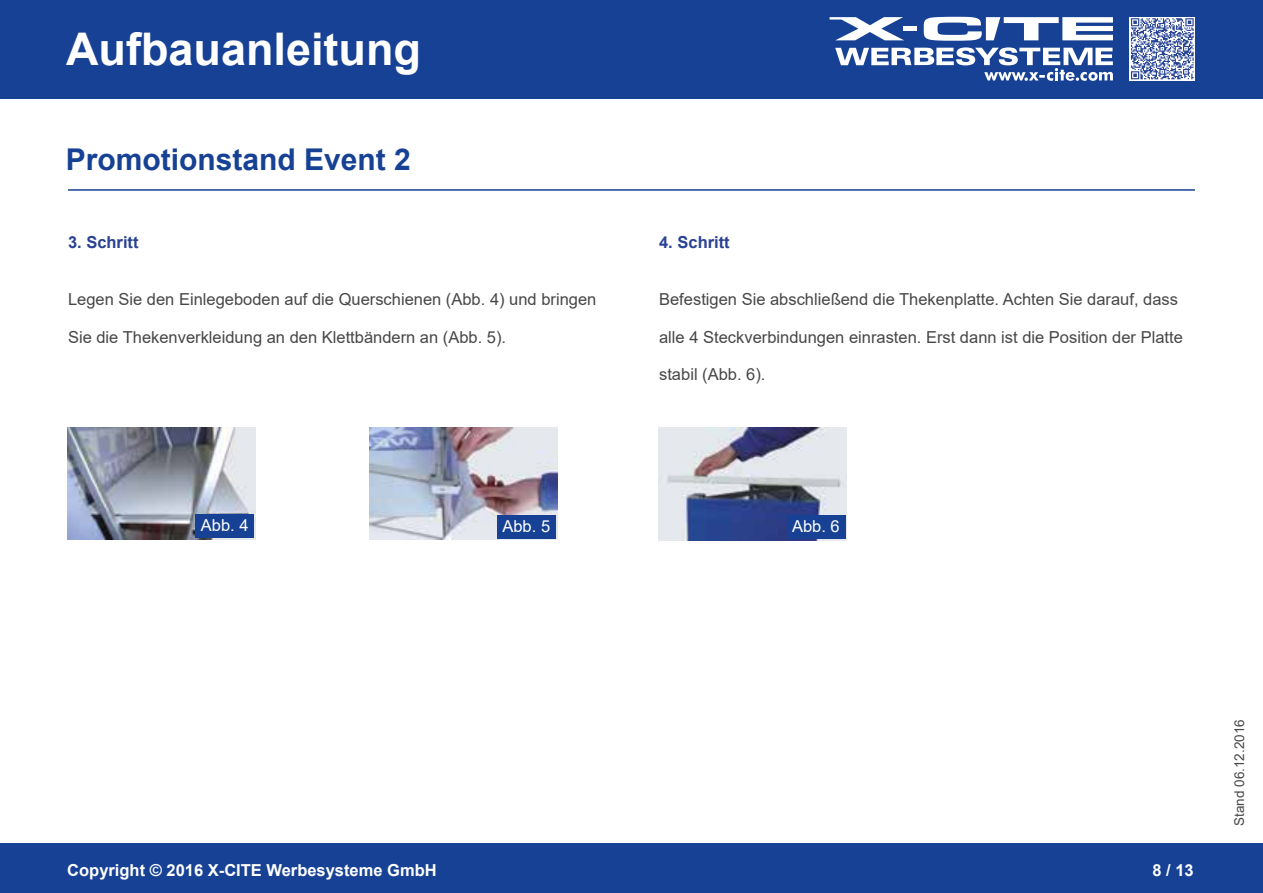
<style>
.page{position:relative;width:1263px;height:893px;background:#fff}
.page>*{position:absolute;margin:0;border:0;box-sizing:border-box;transform-origin:0 0}
.t1{font:700 45px "Arial";color:#fff}
.t2{font:700 30px "Arial";color:#164194}
.t3{font:16.5px "Arial";color:#484748}
.t4{font:700 16.5px "Arial";color:#fff}
.t5{font:700 16.5px "Arial";color:#294294}
.t6{font:16.5px "Arial";color:#fff}
.t7{font:13.5px "Arial";color:#484748}
</style>
<div class="page">
<div style="left:0;top:0;width:1263px;height:98px;background:#164194"></div>
<div style="left:0;top:844px;width:1263px;height:49px;background:#164194"></div>
<svg style="left:924px;top:17px;width:189px;height:24px"></svg>
<svg style="left:829px;top:17px;width:75px;height:23px"></svg>
<div style="left:903px;top:26px;width:14px;height:5px;background:#fff"></div>
<svg style="left:835px;top:47px;width:278px;height:34px"></svg>
<svg style="left:1130px;top:17px;width:65px;height:63px"></svg>
<svg style="left:1131px;top:18px;width:63px;height:61px"></svg>
<hr style="left:68px;top:189px;width:1127px;height:2px;background:#164194">
<img style="left:68px;top:427px;width:188px;height:113px">
<img style="left:369px;top:427px;width:188px;height:113px">
<img style="left:659px;top:427px;width:187px;height:113px">
<div style="left:196px;top:514px;width:58px;height:24px;background:#164194"></div>
<div style="left:497px;top:515px;width:59px;height:23px;background:#164194"></div>
<div style="left:787px;top:515px;width:58px;height:24px;background:#164194"></div>
<h1 class="t1" style="left:66px;top:18px;width:357px">Aufbauanleitung</h1>
<h2 class="t2" style="left:66px;top:138px;width:347px">Promotionstand Event 2</h2>
<p class="t5" style="left:68px;top:231px;width:72px">3. Schritt</p>
<p class="t3" style="left:68px;top:288px;width:530px">Legen Sie den Einlegeboden auf die Querschienen (Abb. 4) und bringen</p>
<p class="t3" style="left:68px;top:326px;width:440px">Sie die Thekenverkleidung an den Klettbändern an (Abb. 5).</p>
<p class="t5" style="left:659px;top:231px;width:72px">4. Schritt</p>
<p class="t3" style="left:659px;top:288px;width:520px">Befestigen Sie abschließend die Thekenplatte. Achten Sie darauf, dass</p>
<p class="t3" style="left:659px;top:326px;width:525px">alle 4 Steckverbindungen einrasten. Erst dann ist die Position der Platte</p>
<p class="t3" style="left:659px;top:363px;width:108px">stabil (Abb. 6).</p>
<p class="t6" style="left:201px;top:514px;width:49px">Abb. 4</p>
<p class="t6" style="left:502px;top:515px;width:49px">Abb. 5</p>
<p class="t6" style="left:792px;top:515px;width:49px">Abb. 6</p>
<p class="t4" style="left:67px;top:858px;width:371px">Copyright © 2016 X-CITE Werbesysteme GmbH</p>
<p class="t4" style="left:1152px;top:858px;width:43px">8 / 13</p>
<p class="t7" style="left:1230px;top:826px;width:108px;rotate:-90deg">Stand 06.12.2016</p>
</div>
